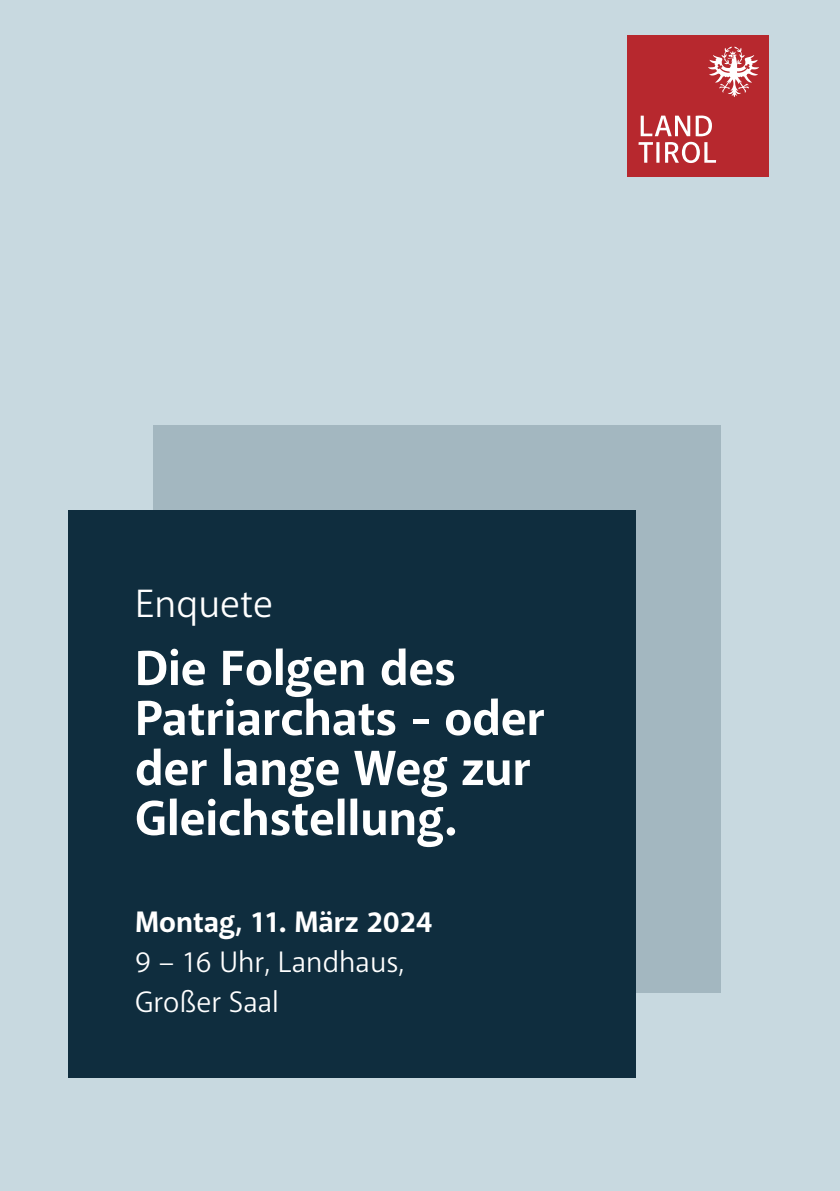
<style>
.page{position:relative;width:840px;height:1191px;background:#fff}
.page>*{position:absolute;margin:0;border:0;box-sizing:border-box;transform-origin:0 0}
.t1{font:700 50px/50px "Akagi Pro";color:#fff}
.t2{font:40px "Akagi Pro";color:#fff}
.t3{font:30px/40px "Akagi Pro";color:#fff}
.t4{font:700 30px "Akagi Pro";color:#fff}
</style>
<div class="page">
<div style="left:0;top:0;width:839px;height:1191px;background:#c8d9e0"></div>
<div style="left:153px;top:425px;width:567px;height:567px;background:linear-gradient(to right,#a4b7c0,#a2b6bf)"></div>
<div style="left:68px;top:510px;width:567px;height:567px;background:#0f2d3e"></div>
<div style="left:626px;top:35px;width:142px;height:142px;background:#b7282e"></div>
<svg style="left:708px;top:47px;width:50px;height:50px"></svg>
<svg style="left:638px;top:142px;width:77px;height:21px"></svg>
<svg style="left:640px;top:116px;width:71px;height:20px"></svg>
<p class="t2" style="left:135px;top:579px;width:139px">Enquete</p>
<p class="t1" style="left:135px;top:644px;width:411px">Die Folgen des<br>Patriarchats - oder der lange Weg zur<br>Gleichstellung.</p>
<p class="t4" style="left:135px;top:903px;width:299px">Montag, 11. März 2024</p>
<p class="t3" style="left:135px;top:942px;width:271px">9 – 16 Uhr, Landhaus,<br>Großer Saal</p>
</div>
